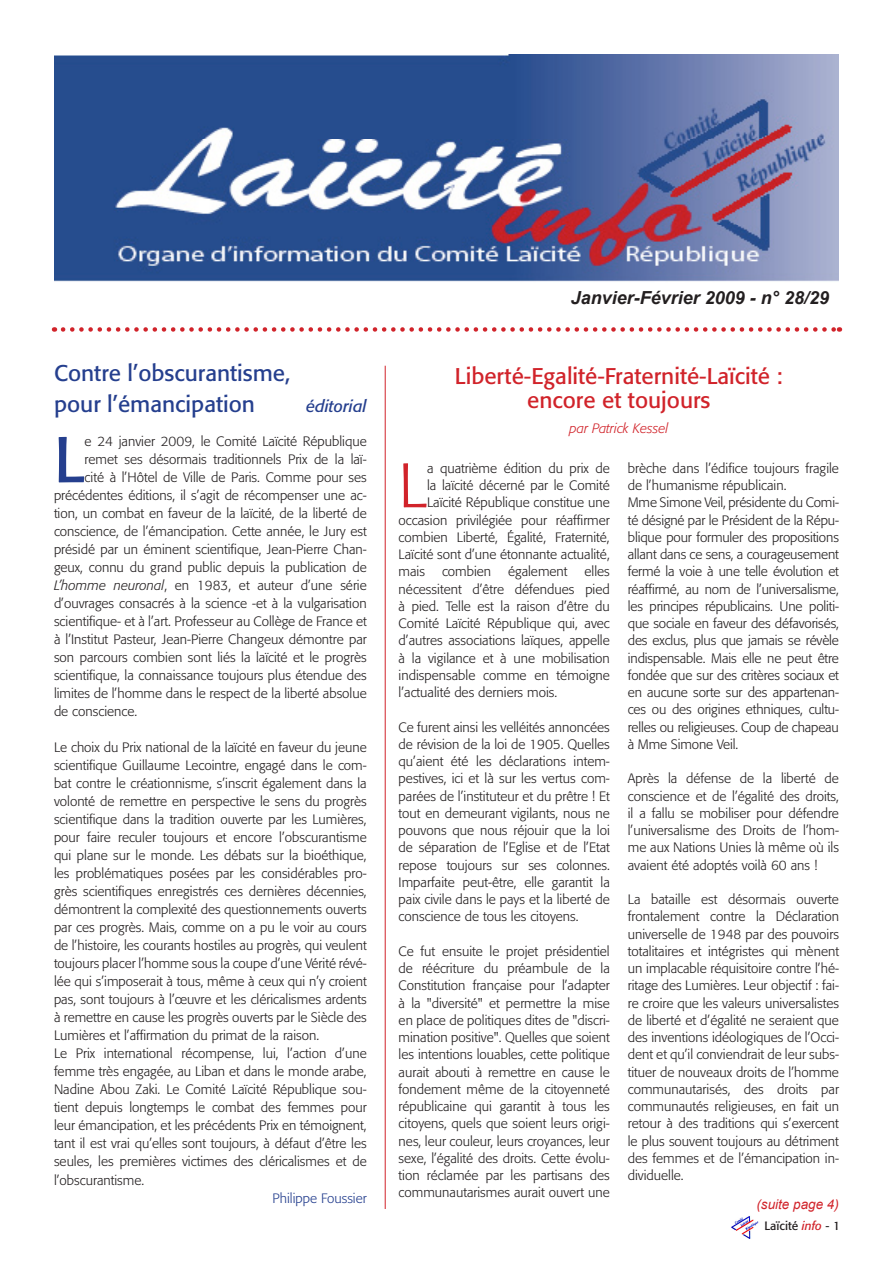
<style>
.page{position:relative;width:893px;height:1263px;background:#fff}
.page>*{position:absolute;margin:0;border:0;box-sizing:border-box;transform-origin:0 0}
.t1{font:64.05px "Formata";color:#253f8e}
.t2{font:300 62.1px "Formata";color:#d1232a}
.t3{font:22.5px/24px "Formata";color:#d1232a;text-align:center}
.t4{font:22.5px/30.6px "Formata";color:#253f8e}
.t5{font:italic 700 18px "Arial";color:#231f20}
.t6{font:italic 16.5px "Formata";color:#253f8e}
.t7{font:300 13.5px/17.2px "Formata";color:#231f20;text-align:justify}
.t8{font:300 13.5px "Formata";color:#253f8e}
.t9{font:italic 300 13.5px "Formata";color:#d1232a}
.t10{font:italic 13.5px "Arial";color:#d1232a}
.t11{font:12px "Formata";color:#231f20}
.s1{font-style:italic}
.s2{font-style:italic;color:#d1232a}
</style>
<div class="page">
<img style="left:54px;top:54px;width:785px;height:228px">
<hr style="left:385px;top:366px;width:1px;height:843px;background:#d1232a">
<svg style="left:63px;top:327px;width:777px;height:5px"></svg>
<img style="left:731px;top:1216px;width:28px;height:23px">
<h3 class="t5" style="left:571px;top:286px;width:260px">Janvier-Février 2009 - n° 28/29</h3>
<h3 class="t4" style="left:54px;top:358px;width:238px">Contre l’obscurantisme, pour l’émancipation</h3>
<h3 class="t3" style="left:455px;top:364px;width:329px">Liberté-Egalité-Fraternité-Laïcité : encore et toujours</h3>
<p class="t9" style="left:569px;top:420px;width:100px">par Patrick Kessel</p>
<p class="t6" style="left:306px;top:396px;width:62px">éditorial</p>
<h1 class="t1" style="left:54px;top:421px;width:32px">L</h1>
<p class="t7" style="left:85px;top:433px;width:284px">e 24 janvier 2009, le Comité Laïcité République</p>
<p class="t7" style="left:85px;top:451px;width:284px">remet ses désormais traditionnels Prix de la laï-</p>
<p class="t7" style="left:85px;top:469px;width:284px">cité à l’Hôtel de Ville de Paris. Comme pour ses</p>
<p class="t7" style="left:54px;top:487px;width:314px">précédentes éditions, il s’agit de récompenser une ac-</p>
<p class="t7" style="left:54px;top:505px;width:314px">tion, un combat en faveur de la laïcité, de la liberté de</p>
<p class="t7" style="left:54px;top:523px;width:314px">conscience, de l’émancipation. Cette année, le Jury est</p>
<p class="t7" style="left:54px;top:541px;width:314px">présidé par un éminent scientifique, Jean-Pierre Chan-</p>
<p class="t7" style="left:54px;top:559px;width:314px">geux, connu du grand public depuis la publication de</p>
<p class="t7" style="left:54px;top:577px;width:314px"><span class="s1">L’homme neuronal</span>, en 1983, et auteur d’une série</p>
<p class="t7" style="left:54px;top:595px;width:314px">d’ouvrages consacrés à la science -et à la vulgarisation</p>
<p class="t7" style="left:54px;top:613px;width:314px">scientifique- et à l’art. Professeur au Collège de France et</p>
<p class="t7" style="left:54px;top:631px;width:314px">à l’Institut Pasteur, Jean-Pierre Changeux démontre par</p>
<p class="t7" style="left:54px;top:649px;width:314px">son parcours combien sont liés la laïcité et le progrès</p>
<p class="t7" style="left:54px;top:667px;width:314px">scientifique, la connaissance toujours plus étendue des</p>
<p class="t7" style="left:54px;top:685px;width:314px">limites de l’homme dans le respect de la liberté absolue</p>
<p class="t7" style="left:54px;top:703px;width:85px">de conscience.</p>
<p class="t7" style="left:54px;top:739px;width:314px;line-height:18px;text-align:left">Le choix du Prix national de la laïcité en faveur du jeune scientifique Guillaume Lecointre, engagé dans le com&shy;bat contre le créationnisme, s’inscrit également dans la volonté de remettre en perspective le sens du progrès scientifique dans la tradition ouverte par les Lumières, pour faire reculer toujours et encore l’obscurantisme qui plane sur le monde. Les débats sur la bioéthique, les problématiques posées par les considérables pro&shy;grès scientifiques enregistrés ces dernières décennies, démontrent la complexité des questionnements ouverts par ces progrès. Mais, comme on a pu le voir au cours de l’histoire, les courants hostiles au progrès, qui veulent toujours placer l’homme sous la coupe d’une Vérité révé&shy;lée qui s’imposerait à tous, même à ceux qui n’y croient pas, sont toujours à l’œuvre et les cléricalismes ardents à remettre en cause les progrès ouverts par le Siècle des Lumières et l’affirmation du primat de la raison.<br>Le Prix international récompense, lui, l’action d’une femme très engagée, au Liban et dans le monde arabe, Nadine Abou Zaki. Le Comité Laïcité République sou&shy;tient depuis longtemps le combat des femmes pour leur émancipation, et les précédents Prix en témoignent, tant il est vrai qu’elles sont toujours, à défaut d’être les seules, les premières victimes des cléricalismes et de l’obscurantisme.</p>
<p class="t8" style="left:272px;top:1190px;width:96px">Philippe Foussier</p>
<p class="t10" style="left:756px;top:1195px;width:84px">(suite page 4)</p>
<p class="t7" style="left:628px;top:459px;width:213px;text-align:left">brèche dans l’édifice toujours fragile de l’humanisme républicain.<br>Mme Simone Veil, présidente du Comi&shy;té désigné par le Président de la Répu&shy;blique pour formuler des propositions allant dans ce sens, a courageusement fermé la voie à une telle évolution et réaffirmé, au nom de l’universalisme, les principes républicains. Une politi&shy;que sociale en faveur des défavorisés, des exclus, plus que jamais se révèle indispensable. Mais elle ne peut être fondée que sur des critères sociaux et en aucune sorte sur des appartenan&shy;ces ou des origines ethniques, cultu&shy;relles ou religieuses. Coup de chapeau à Mme Simone Veil.</p>
<p class="t7" style="left:628px;top:770px;width:213px">Après la défense de la liberté de conscience et de l’égalité des droits, il a fallu se mobiliser pour défendre l’universalisme des Droits de l’hom&shy;me aux Nations Unies là même où ils avaient été adoptés voilà 60 ans !</p>
<p class="t7" style="left:628px;top:891px;width:213px">La bataille est désormais ouverte frontalement contre la Déclaration universelle de 1948 par des pouvoirs totalitaires et intégristes qui mènent un implacable réquisitoire contre l’hé&shy;ritage des Lumières. Leur objectif : fai&shy;re croire que les valeurs universalistes de liberté et d’égalité ne seraient que des inventions idéologiques de l’Occi&shy;dent et qu’il conviendrait de leur subs&shy;tituer de nouveaux droits de l’homme communautarisés, des droits par communautés religieuses, en fait un retour à des traditions qui s’exercent le plus souvent toujours au détriment des femmes et de l’émancipation in&shy;dividuelle.</p>
<h2 class="t2" style="left:399px;top:449px;width:30px">L</h2>
<p class="t7" style="left:427px;top:459px;width:184px">a quatrième édition du prix de</p>
<p class="t7" style="left:427px;top:477px;width:184px">la laïcité décerné par le Comité</p>
<p class="t7" style="left:427px;top:494px;width:184px">Laïcité République constitue une</p>
<p class="t7" style="left:399px;top:511px;width:213px">occasion privilégiée pour réaffirmer</p>
<p class="t7" style="left:399px;top:528px;width:213px">combien Liberté, Égalité, Fraternité,</p>
<p class="t7" style="left:399px;top:546px;width:213px">Laïcité sont d’une étonnante actualité,</p>
<p class="t7" style="left:399px;top:563px;width:28px">mais</p>
<p class="t7" style="left:442px;top:563px;width:51px">combien</p>
<p class="t7" style="left:508px;top:563px;width:61px">également</p>
<p class="t7" style="left:399px;top:563px;width:213px;text-indent:186px">elles nécessitent d’être défendues pied à pied. Telle est la raison d’être du Comité Laïcité République qui, avec d’autres associations laïques, appelle à la vigilance et à une mobilisation indispensable comme en témoigne l’actualité des derniers mois.</p>
<p class="t7" style="left:399px;top:718px;width:213px">Ce furent ainsi les velléités annoncées de révision de la loi de 1905. Quelles qu’aient été les déclarations intem&shy;pestives, ici et là sur les vertus com&shy;parées de l’instituteur et du prêtre ! Et tout en demeurant vigilants, nous ne pouvons que nous réjouir que la loi de séparation de l’Eglise et de l’Etat repose toujours sur ses colonnes.<br>Imparfaite peut-être, elle garantit la paix civile dans le pays et la liberté de conscience de tous les citoyens.</p>
<p class="t7" style="left:399px;top:942px;width:213px">Ce fut ensuite le projet présidentiel de réécriture du préambule de la Constitution française pour l’adapter à la "diversité" et permettre la mise en place de politiques dites de "discri&shy;mination positive". Quelles que soient les intentions louables, cette politique aurait abouti à remettre en cause le fondement même de la citoyenneté républicaine qui garantit à tous les citoyens, quels que soient leurs origi&shy;nes, leur couleur, leurs croyances, leur sexe, l’égalité des droits. Cette évolu&shy;tion réclamée par les partisans des communautarismes aurait ouvert une</p>
<p class="t11" style="left:764px;top:1218px;width:67px">Laïcité <span class="s2">info</span> -</p>
</div>
